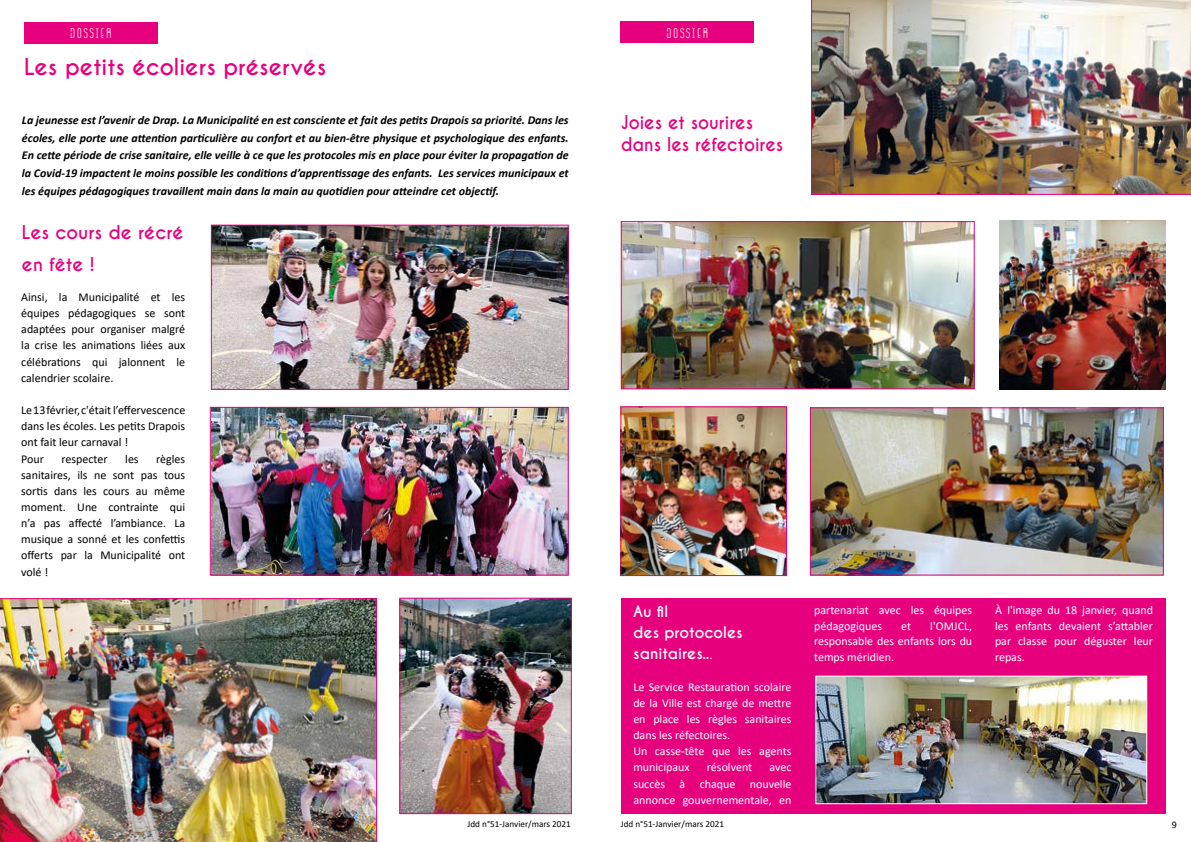
<style>
.page{position:relative;width:1191px;height:842px;background:#fff}
.page>*{position:absolute;margin:0;border:0;box-sizing:border-box;transform-origin:0 0}
.t1{font:700 22px "Caviar Dreams";color:#e6007d}
.t2{font:700 18px/21.6px "Caviar Dreams";color:#e6007d;scale:.95 1}
.t3{font:700 18px/32px "Caviar Dreams";color:#e6007d}
.t4{font:700 15px/21.2px "Caviar Dreams";color:#fff}
.t5{font:14px "GOGOIA Deco";letter-spacing:.1em;color:#fff}
.t6{font:italic 700 12px/17.7px "Calibri";color:#000;text-align:justify}
.t7{font:12px/16.2px "Calibri";color:#000;text-align:justify}
.t8{font:12px/16.2px "Calibri";color:#fff;text-align:justify}
.t9{font:10px "Calibri";color:#000}
.t10{font:9.2px "Calibri";color:#000}
.s1{font-family:"Calibri";font-weight:400;font-size:12px}
</style>
<div class="page">
<div style="left:621px;top:598px;width:544px;height:216px;background:#e6007d"></div>
<div style="left:24px;top:22px;width:133px;height:21px;background:#e6007d"></div>
<div style="left:621px;top:22px;width:133px;height:21px;background:#e6007d"></div>
<img style="left:212px;top:409px;width:355px;height:165px">
<div style="left:210px;top:407px;width:359px;height:169px;border:1px solid #e6007d"></div>
<img style="left:0;top:598px;width:377px;height:244px">
<img style="left:811px;top:0;width:380px;height:195px">
<img style="left:623px;top:223px;width:349px;height:164px">
<div style="left:621px;top:221px;width:353px;height:168px;border:1px solid #e6007d"></div>
<img style="left:999px;top:221px;width:166px;height:168px">
<img style="left:622px;top:408px;width:163px;height:166px">
<div style="left:620px;top:406px;width:167px;height:170px;border:1px solid #e6007d"></div>
<img style="left:812px;top:409px;width:349px;height:165px">
<div style="left:810px;top:407px;width:353px;height:169px;border:1px solid #e6007d"></div>
<img style="left:817px;top:678px;width:328px;height:124px">
<div style="left:815px;top:676px;width:332px;height:128px;border:1px solid #fff"></div>
<img style="left:213px;top:227px;width:354px;height:161px">
<div style="left:211px;top:225px;width:358px;height:165px;border:1px solid #e6007d"></div>
<img style="left:401px;top:600px;width:169px;height:212px">
<div style="left:399px;top:598px;width:173px;height:216px;border:1px solid #e6007d"></div>
<p class="t5" style="left:70px;top:26px;width:43px">DOSSIER</p>
<h1 class="t1" style="left:24px;top:54px;width:304px">Les petits écoliers préservés</h1>
<p class="t6" style="left:22px;top:111px;width:548px">La jeunesse est l’avenir de Drap. La Municipalité en est consciente et fait des petits Drapois sa priorité. Dans les écoles, elle porte une attention particulière au confort et au bien-être physique et psychologique des enfants.<br>En cette période de crise sanitaire, elle veille à ce que les protocoles mis en place pour éviter la propagation de la Covid-19 impactent le moins possible les conditions d’apprentissage des enfants. Les services municipaux et les équipes pédagogiques travaillent main dans la main au quotidien pour atteindre cet objectif.</p>
<h2 class="t3" style="left:22px;top:217px;width:163px">Les cours de récré en fête !</h2>
<p class="t7" style="left:21px;top:289px;width:165px">Ainsi, la Municipalité et les équipes pédagogiques se sont adaptées pour organiser malgré la crise les animations liées aux célébrations qui jalonnent le calendrier scolaire.</p>
<p class="t7" style="left:21px;top:402px;width:165px;text-align:left">Le 13 février, c'était l’effervescence dans les écoles. Les petits Drapois ont fait leur carnaval !<br>Pour</p>
<p class="t7" style="left:21px;top:450px;width:165px;text-indent:135px">règles sanitaires, ils ne sont pas tous sortis dans les cours au même moment. Une contrainte qui n’a pas affecté l’ambiance. La musique a sonné et les confettis offerts par la Municipalité ont volé !</p>
<p class="t7" style="left:62px;top:450px;width:48px">respecter</p>
<p class="t7" style="left:125px;top:450px;width:15px">les</p>
<p class="t10" style="left:467px;top:817px;width:105px">Jdd n°51-Janvier/mars 2021</p>
<p class="t5" style="left:666px;top:26px;width:43px">DOSSIER</p>
<h2 class="t2" style="left:621px;top:112px;width:172px">Joies et sourires dans les réfectoires</h2>
<p class="t4" style="left:633px;top:601px;width:111px">Au fil<br>des protocoles sanitaires..<span class="s1">.</span></p>
<p class="t8" style="left:633px;top:678px;width:160px;text-align:left">Le Service Restauration scolaire de la Ville est chargé de mettre en place les règles sanitaires dans les réfectoires.<br>Un casse-tête que les agents municipaux</p>
<p class="t8" style="left:707px;top:759px;width:47px">résolvent</p>
<p class="t8" style="left:633px;top:759px;width:160px;text-indent:136px">avec succès à chaque nouvelle annonce gouvernementale, en</p>
<p class="t10" style="left:621px;top:817px;width:105px">Jdd n°51-Janvier/mars 2021</p>
<p class="t8" style="left:814px;top:602px;width:160px;line-height:15.6px">partenariat avec les équipes pédagogiques</p>
<p class="t8" style="left:814px;top:618px;width:160px;line-height:15.6px;text-indent:116px">l'OMJCL, responsable des enfants lors du temps méridien.</p>
<p class="t8" style="left:901px;top:617px;width:11px">et</p>
<p class="t8" style="left:995px;top:602px;width:160px;line-height:15.6px">À l'image du 18 janvier, quand les enfants devaient s’attabler par classe pour déguster leur repas.</p>
<p class="t9" style="left:1171px;top:817px;width:7px">9</p>
</div>
